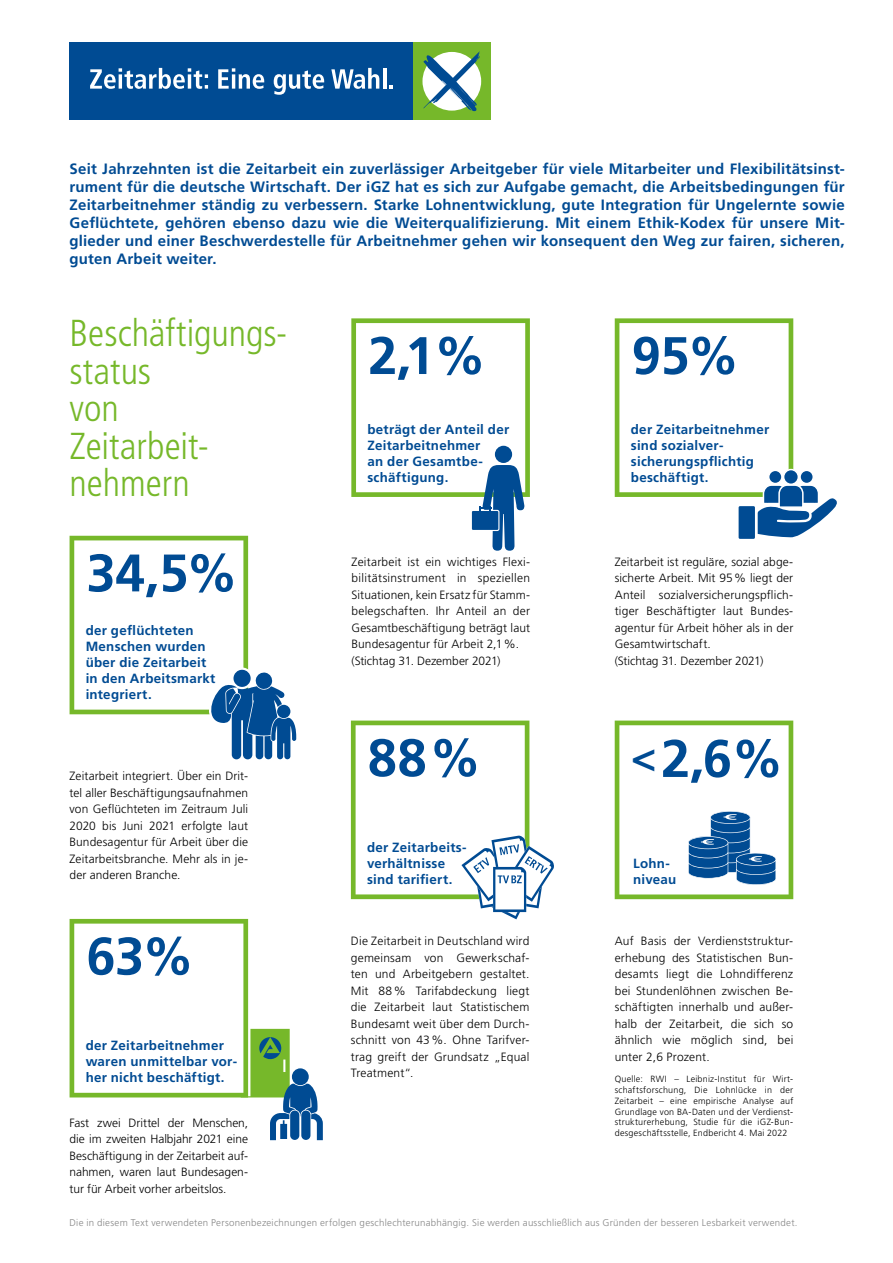
<style>
.page{position:relative;width:893px;height:1263px;background:#fff}
.page>*{position:absolute;margin:0;border:0;box-sizing:border-box;transform-origin:0 0}
.t1{font:700 52.8px "Frutiger LT Pro";letter-spacing:-.005em;color:#004b93}
.t2{font:300 condensed 37.5px/37.5px "Frutiger LT Pro";color:#76b82a}
.t3{font:700 15px/18px "Frutiger LT Pro";letter-spacing:.015em;color:#004b93;text-align:justify}
.t4{font:700 13.35px/16px "Frutiger LT Pro";letter-spacing:.02em;color:#004b93}
.t5{font:300 12px/16.5px "Frutiger LT Pro";letter-spacing:.01em;color:#000;text-align:justify}
.t6{font:300 9.75px "Frutiger LT Pro";letter-spacing:.025em;color:#878787}
.t7{font:300 9px/10.8px "Frutiger LT Pro";letter-spacing:.03em;color:#000;text-align:justify}
.s1{font-size:42px}
</style>
<div class="page">
<div style="left:413px;top:43px;width:78px;height:77px;background:#76b82a"></div>
<div style="left:70px;top:43px;width:343px;height:77px;background:#004b93"></div>
<svg style="left:423px;top:51px;width:58px;height:60px"></svg>
<svg style="left:90px;top:68px;width:118px;height:21px"></svg>
<svg style="left:218px;top:68px;width:46px;height:21px"></svg>
<svg style="left:274px;top:70px;width:50px;height:25px"></svg>
<svg style="left:331px;top:68px;width:48px;height:21px"></svg>
<hr style="left:383px;top:68px;width:3px;height:21px;background:#fff">
<svg style="left:389px;top:85px;width:3px;height:4px"></svg>
<svg style="left:615px;top:720px;width:178px;height:179px"></svg>
<svg style="left:351px;top:318px;width:179px;height:233px"></svg>
<svg style="left:351px;top:720px;width:203px;height:199px"></svg>
<svg style="left:70px;top:535px;width:226px;height:224px"></svg>
<svg style="left:70px;top:919px;width:253px;height:221px"></svg>
<div style="left:737px;top:505px;width:19px;height:35px;background:#004b93;border-radius:3px"></div>
<div style="left:736px;top:503px;width:22px;height:39px;border:3px solid #fff;border-radius:3px"></div>
<svg style="left:615px;top:318px;width:222px;height:219px"></svg>
<p class="t3" style="left:70px;top:160px;width:777px">Seit Jahrzehnten ist die Zeitarbeit ein zuverlässiger Arbeitgeber für viele Mitarbeiter und Flexibilitätsinst&shy;rument für die deutsche Wirtschaft. Der iGZ hat es sich zur Aufgabe gemacht, die Arbeitsbedingungen für Zeitarbeitnehmer ständig zu verbessern. Starke Lohnentwicklung, gute Integration für Ungelernte sowie Geflüchtete, gehören ebenso dazu wie die Weiterqualifizierung. Mit einem Ethik-Kodex für unsere Mit&shy;glieder und einer Beschwerdestelle für Arbeitnehmer gehen wir konsequent den Weg zur fairen, sicheren, guten Arbeit weiter.</p>
<h2 class="t2" style="left:70px;top:315px;width:219px">Beschäftigungs&shy;status<br>von<br>Zeitarbeit&shy;nehmern</h2>
<h1 class="t1" style="left:86px;top:542px;width:153px">34,5%</h1>
<p class="t4" style="left:86px;top:622px;width:131px">der geflüchteten<br>Menschen wurden über die Zeitarbeit in den Arbeitsmarkt integriert.</p>
<p class="t5" style="left:70px;top:768px;width:180px">Zeitarbeit integriert. Über ein Drit&shy;tel aller Beschäftigungsaufnahmen von Geflüchteten im Zeitraum Juli 2020 bis Juni 2021 erfolgte laut Bundesagentur für Arbeit über die Zeitarbeitsbranche. Mehr als in je&shy;der anderen Branche.</p>
<h1 class="t1" style="left:368px;top:324px;width:120px">2,1%</h1>
<p class="t4" style="left:367px;top:421px;width:143px">beträgt der Anteil der<br>Zeitarbeitnehmer<br>an der Gesamtbe&shy;schäftigung.</p>
<p class="t5" style="left:351px;top:553px;width:180px;text-align:left">Zeitarbeit ist ein wichtiges Flexi&shy;bilitätsinstrument in speziellen Situationen, kein Ersatz für Stamm&shy;belegschaften. Ihr Anteil an der Gesamtbeschäftigung beträgt laut Bundesagentur für Arbeit 2,1%. (Stichtag 31. Dezember 2021)</p>
<h1 class="t1" style="left:368px;top:726px;width:115px">88%</h1>
<p class="t4" style="left:367px;top:839px;width:101px">der Zeitarbeits&shy;verhältnisse sind tarifiert.</p>
<h1 class="t1" style="left:631px;top:324px;width:110px">95%</h1>
<p class="t4" style="left:631px;top:421px;width:140px">der Zeitarbeitnehmer sind sozialver&shy;sicherungspflichtig beschäftigt.</p>
<p class="t5" style="left:615px;top:553px;width:180px;text-align:left">Zeitarbeit ist reguläre, sozial abge&shy;sicherte Arbeit. Mit 95% liegt der<br>Anteil sozialversicherungspflich&shy;tiger Beschäftigter laut Bundes&shy;agentur für Arbeit höher als in der<br>Gesamtwirtschaft.<br>(Stichtag 31. Dezember 2021)</p>
<h1 class="t1" style="left:631px;top:727px;width:154px"><span class="s1">&lt;</span>2,6%</h1>
<p class="t4" style="left:633px;top:855px;width:45px">Lohn&shy;niveau</p>
<p class="t5" style="left:615px;top:933px;width:180px">Auf Basis der Verdienststruktur&shy;erhebung des Statistischen Bun&shy;desamts liegt die Lohndifferenz bei Stundenlöhnen zwischen Be&shy;schäftigten innerhalb und außer&shy;halb der Zeitarbeit, die sich so ähnlich wie möglich sind, bei unter 2,6 Prozent.</p>
<p class="t7" style="left:615px;top:1074px;width:180px">Quelle: RWI – Leibniz-Institut für Wirt&shy;schaftsforschung, Die Lohnlücke in der Zeitarbeit – eine empirische Analyse auf Grundlage von BA-Daten und der Verdienst&shy;strukturerhebung, Studie für die iGZ-Bun&shy;desgeschäftsstelle, Endbericht 4. Mai 2022</p>
<p class="t5" style="left:351px;top:933px;width:180px">Die Zeitarbeit in Deutschland wird gemeinsam von Gewerkschaf&shy;ten und Arbeitgebern gestaltet.<br>Mit 88% Tarifabdeckung liegt die Zeitarbeit laut Statistischem Bundesamt weit über dem Durch&shy;schnitt von 43%. Ohne Tarifver&shy;trag greift der Grundsatz „Equal Treatment“.</p>
<h1 class="t1" style="left:86px;top:925px;width:110px">63%</h1>
<p class="t4" style="left:86px;top:1038px;width:153px">der Zeitarbeitnehmer waren unmittelbar vor&shy;her nicht beschäftigt.</p>
<p class="t5" style="left:70px;top:1114px;width:180px">Fast zwei Drittel der Menschen, die im zweiten Halbjahr 2021 eine Beschäftigung in der Zeitarbeit auf&shy;nahmen, waren laut Bundesagen&shy;tur für Arbeit vorher arbeitslos.</p>
<p class="t6" style="left:70px;top:1216px;width:729px">Die in diesem Text verwendeten Personenbezeichnungen erfolgen geschlechterunabhängig. Sie werden ausschließlich aus Gründen der besseren Lesbarkeit verwendet.</p>
</div>
